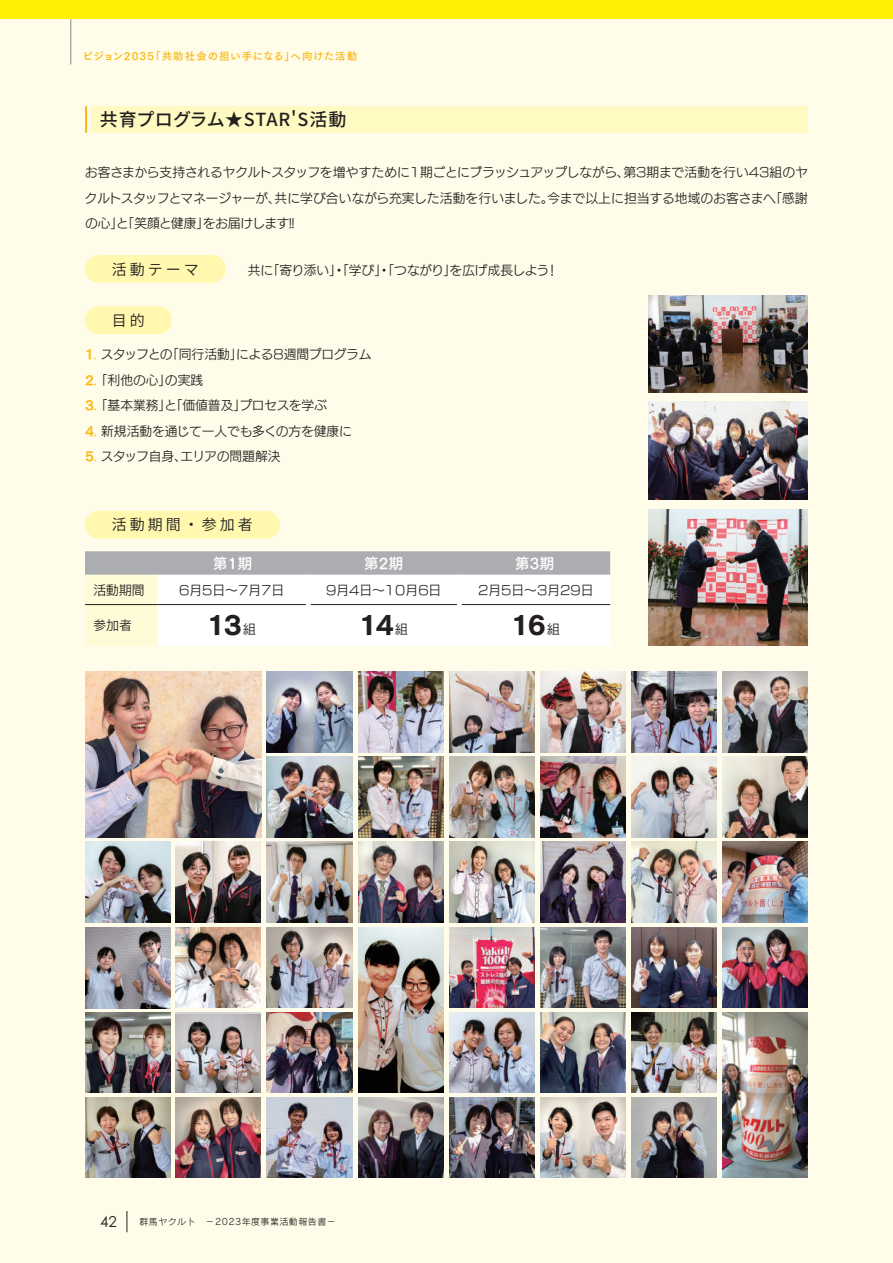
<style>
.page{position:relative;width:893px;height:1263px;background:#fffde9}
.page>*{position:absolute;margin:0;border:0;box-sizing:border-box;transform-origin:0 0}
.t1{font:24px "Tsuku Go Pro H";color:#231f20}
.t2{font:500 18px "Source Han Sans JP";letter-spacing:.02em;color:#231f20}
.t3{font:15px "Source Han Sans JP";letter-spacing:.2em;color:#231f20}
.t4{font:15px "Tsuku Go Pro B";color:#fff}
.t5{font:15px "Century Gothic Pro";color:#231f20}
.t6{font:12.75px/25.5px "New Rodin Pro M";color:#231f20;text-align:justify}
.t7{font:12.75px/25.5px "New Rodin Pro M";letter-spacing:-.02em;color:#231f20}
.t8{font:10.5px "Tsuku Go Pro B";letter-spacing:.08em;color:#fcb814}
.t9{font:9px "Rodin Pro M";letter-spacing:.05em;color:#231f20}
.s1{font-family:"Tsuku Go Pro E";color:#fcb814}
.s2{color:#fcb814}
.s3{font-family:"New Rodin Pro M";font-size:12.75px}
</style>
<div class="page">
<div style="left:0;top:0;width:893px;height:19px;background:#fff101"></div>
<div style="left:91px;top:106px;width:717px;height:27px;background:#fffac1"></div>
<hr style="left:85px;top:106px;width:2px;height:27px;background:#fcb814">
<div style="left:85px;top:511px;width:195px;height:28px;background:#fff8ae;border-radius:14px"></div>
<div style="left:85px;top:255px;width:141px;height:28px;background:#fff8ae;border-radius:14px"></div>
<div style="left:85px;top:306px;width:87px;height:28px;background:#fff8ae;border-radius:14px"></div>
<img style="left:85px;top:1097px;width:85px;height:81px">
<img style="left:85px;top:1012px;width:85px;height:81px">
<img style="left:85px;top:927px;width:85px;height:81px">
<img style="left:85px;top:842px;width:85px;height:81px">
<img style="left:85px;top:672px;width:176px;height:166px">
<img style="left:176px;top:1097px;width:85px;height:81px">
<div style="left:176px;top:1012px;width:85px;height:81px;background:#d1d2d4"></div>
<img style="left:176px;top:1014px;width:85px;height:79px">
<img style="left:176px;top:927px;width:85px;height:81px">
<img style="left:176px;top:842px;width:85px;height:81px">
<img style="left:267px;top:1097px;width:85px;height:81px">
<img style="left:267px;top:1012px;width:85px;height:81px">
<img style="left:267px;top:927px;width:85px;height:81px">
<img style="left:267px;top:842px;width:85px;height:81px">
<img style="left:267px;top:757px;width:85px;height:81px">
<img style="left:267px;top:672px;width:85px;height:81px">
<img style="left:358px;top:1097px;width:85px;height:81px">
<img style="left:358px;top:927px;width:85px;height:166px">
<img style="left:358px;top:842px;width:85px;height:81px">
<img style="left:358px;top:757px;width:85px;height:81px">
<img style="left:358px;top:672px;width:85px;height:81px">
<img style="left:449px;top:1097px;width:85px;height:81px">
<img style="left:449px;top:1012px;width:85px;height:81px">
<img style="left:449px;top:927px;width:85px;height:81px">
<img style="left:449px;top:842px;width:85px;height:81px">
<img style="left:449px;top:757px;width:85px;height:81px">
<img style="left:449px;top:672px;width:85px;height:81px">
<img style="left:540px;top:1097px;width:85px;height:81px">
<img style="left:540px;top:1012px;width:85px;height:81px">
<img style="left:540px;top:927px;width:85px;height:81px">
<img style="left:540px;top:842px;width:85px;height:81px">
<img style="left:540px;top:757px;width:85px;height:81px">
<img style="left:540px;top:672px;width:85px;height:81px">
<img style="left:631px;top:1097px;width:85px;height:81px">
<img style="left:631px;top:1012px;width:85px;height:81px">
<img style="left:631px;top:927px;width:85px;height:81px">
<img style="left:631px;top:842px;width:85px;height:81px">
<img style="left:631px;top:757px;width:85px;height:81px">
<img style="left:631px;top:672px;width:85px;height:81px">
<img style="left:723px;top:1012px;width:85px;height:166px">
<img style="left:723px;top:927px;width:85px;height:81px">
<img style="left:723px;top:842px;width:85px;height:81px">
<img style="left:723px;top:757px;width:85px;height:81px">
<img style="left:723px;top:672px;width:85px;height:81px">
<img style="left:648px;top:509px;width:160px;height:137px">
<img style="left:648px;top:402px;width:160px;height:98px">
<img style="left:648px;top:295px;width:160px;height:98px">
<svg style="left:85px;top:551px;width:525px;height:95px;background:#e9e9e6"></svg>
<hr style="left:85px;top:604px;width:72px;height:1px;background:#231f20">
<hr style="left:157px;top:604px;width:149px;height:1px;background:#231f20">
<hr style="left:311px;top:604px;width:146px;height:1px;background:#231f20">
<hr style="left:461px;top:604px;width:149px;height:1px;background:#231f20">
<div style="left:306px;top:575px;width:5px;height:29px;background:#fff"></div>
<div style="left:306px;top:604px;width:5px;height:42px;background:#fff"></div>
<hr style="left:457px;top:575px;width:4px;height:29px;background:#fff">
<hr style="left:457px;top:604px;width:4px;height:42px;background:#fff">
<svg style="left:127px;top:1211px;width:1px;height:21px"></svg>
<hr style="left:71px;top:19px;width:1px;height:45px;background:#8a8c8f">
<p class="t8" style="left:82px;top:47px;width:276px">ビジョン2035「共助社会の担い手になる」へ向けた活動</p>
<h2 class="t2" style="left:100px;top:110px;width:248px">共育プログラム★STAR'S活動</h2>
<p class="t6" style="left:85px;top:158px;width:725px">お客さまから支持されるヤクルトスタッフを増やすために1期ごとにブラッシュアップしながら、第3期まで活動を行い43組のヤクルトスタッフとマネージャーが、共に学び合いながら充実した活動を行いました。今まで以上に担当する地域のお客さまへ「感謝の心」と「笑顔と健康」をお届けします!!</p>
<p class="t7" style="left:248px;top:256px;width:312px">共に「寄り添い」・「学び」・「つながり」を広げ成長しよう！</p>
<p class="t3" style="left:112px;top:261px;width:88px">活動テーマ</p>
<p class="t3" style="left:112px;top:312px;width:34px">目的</p>
<p class="t7" style="left:85px;top:340px;width:288px"><span class="s1">1</span><span class="s2">.</span> スタッフとの「同行活動」による８週間プログラム<br><span class="s1">2</span><span class="s2">.</span>「利他の心」の実践<br><span class="s1">3</span><span class="s2">.</span>「基本業務」と「価値普及」プロセスを学ぶ</p>
<p class="t6" style="left:85px;top:417px;width:268px"><span class="s1">4</span><span class="s2">.</span> 新規活動を通じて一人でも多くの方を健康に</p>
<p class="t7" style="left:85px;top:442px;width:197px"><span class="s1">5</span><span class="s2">.</span> スタッフ自身、エリアの問題解決</p>
<p class="t3" style="left:112px;top:516px;width:142px">活動期間・参加者</p>
<p class="t4" style="left:213px;top:550px;width:41px">第1期</p>
<p class="t4" style="left:364px;top:550px;width:41px">第2期</p>
<p class="t4" style="left:515px;top:550px;width:41px">第3期</p>
<p class="t6" style="left:94px;top:576px;width:52px">活動期間</p>
<p class="t6" style="left:179px;top:576px;width:106px">6月5日～7月7日</p>
<p class="t6" style="left:326px;top:576px;width:117px">9月4日～10月6日</p>
<p class="t6" style="left:478px;top:576px;width:117px">2月5日～3月29日</p>
<p class="t6" style="left:94px;top:611px;width:40px">参加者</p>
<h1 class="t1" style="left:207px;top:612px;width:50px">13<span class="s3">組</span></h1>
<h1 class="t1" style="left:360px;top:612px;width:50px">14<span class="s3">組</span></h1>
<h1 class="t1" style="left:512px;top:612px;width:50px">16<span class="s3">組</span></h1>
<p class="t5" style="left:100px;top:1212px;width:18px">42</p>
<p class="t9" style="left:139px;top:1216px;width:198px">群馬ヤクルト　－2023年度事業活動報告書－</p>
</div>
